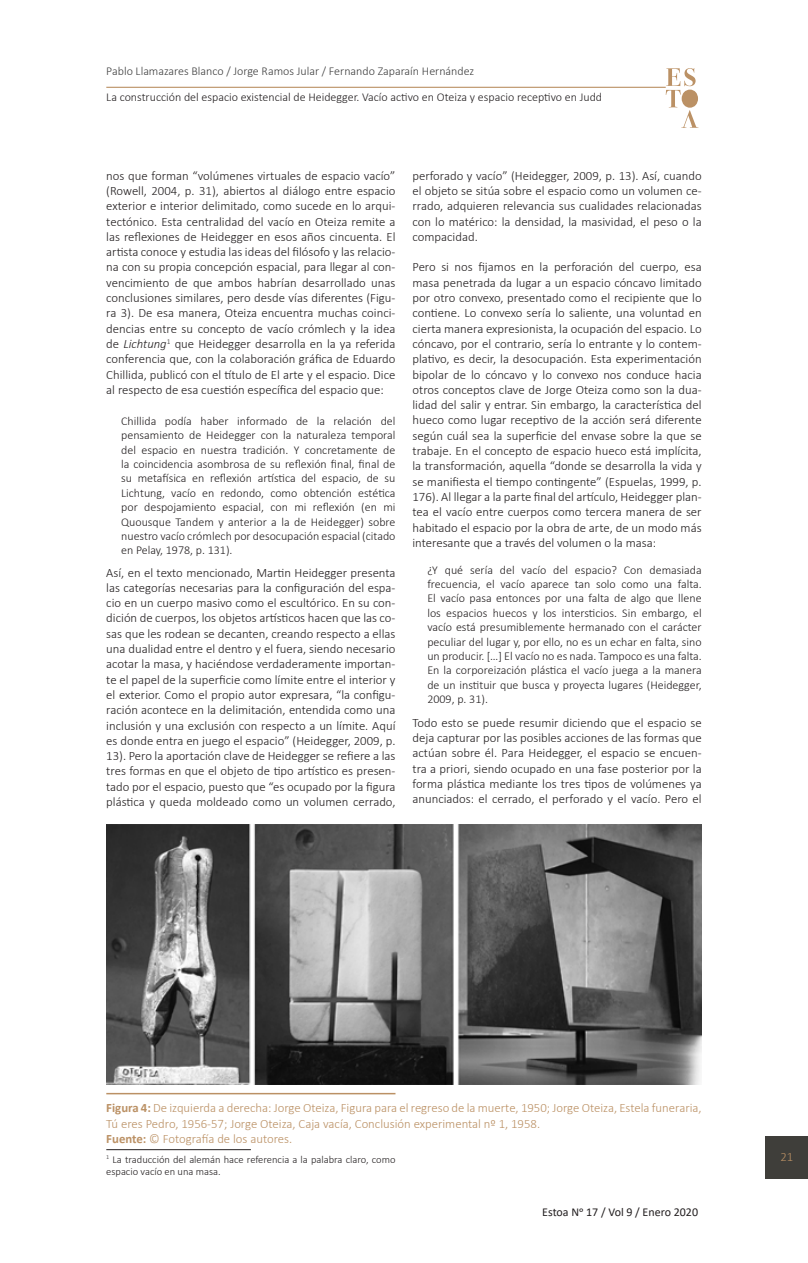
<style>
.page{position:relative;width:808px;height:1263px;background:#fff}
.page>*{position:absolute;margin:0;border:0;box-sizing:border-box;transform-origin:0 0}
.parrafo{font:300 12.75px/15.3px "Calibri";color:#231f20;text-align:justify}
.parrafo-2{font:300 12.75px/15.3px "Calibri";color:#bb9165}
.parrafo-3{font:300 12px/14.4px "Calibri";color:#231f20;text-align:justify}
.parrafo-4{font:300 12px "Calibri";color:#3e3e3e}
.t1{font:12px "Calibri";color:#231f20}
.parrafo-5{font:300 10.5px/12.6px "Calibri";color:#231f20}
.s1{font-style:italic}
.s2{font-weight:700}
</style>
<div class="page">
<svg style="left:666px;top:68px;width:32px;height:60px"></svg>
<hr style="left:106px;top:87px;width:560px;height:1px;background:#bb9165">
<div style="left:765px;top:1137px;width:43px;height:42px;background:#3f3e3a"></div>
<hr style="left:106px;top:1093px;width:289px;height:1px;background:#bb9165">
<img style="left:107px;top:824px;width:595px;height:260px">
<hr style="left:106px;top:1149px;width:145px;height:1px;background:#231f20">
<p class="parrafo-4" style="left:106px;top:63px;width:369px">Pablo Llamazares Blanco / Jorge Ramos Jular / Fernando Zaparaín Hernández</p>
<p class="parrafo-3" style="left:106px;top:90px;width:497px">La construcción del espacio existencial de Heidegger. Vacío activo en Oteiza y espacio receptivo en Judd</p>
<p class="parrafo" style="left:106px;top:168px;width:291px">nos que forman “volúmenes virtuales de espacio vacío” (Rowell, 2004, p. 31), abiertos al diálogo entre espacio exterior e interior delimitado, como sucede en lo arqui&shy;tectónico. Esta centralidad del vacío en Oteiza remite a las reflexiones de Heidegger en esos años cincuenta. El artista conoce y estudia las ideas del filósofo y las relacio&shy;na con su propia concepción espacial, para llegar al con&shy;vencimiento de que ambos habrían desarrollado unas conclusiones similares, pero desde vías diferentes (Figu&shy;ra 3). De esa manera, Oteiza encuentra muchas coinci&shy;dencias entre su concepto de vacío crómlech y la idea de <span class="s1">Lichtung</span><sup>1</sup> que Heidegger desarrolla en la ya referida conferencia que, con la colaboración gráfica de Eduardo Chillida, publicó con el título de El arte y el espacio. Dice al respecto de esa cuestión específica del espacio que:</p>
<p class="parrafo-3" style="left:121px;top:413px;width:276px">Chillida podía haber informado de la relación del pensamiento de Heidegger con la naturaleza temporal del espacio en nuestra tradición. Y concretamente de la coincidencia asombrosa de su reflexión final, final de su metafísica en reflexión artística del espacio, de su Lichtung, vacío en redondo, como obtención estética por despojamiento espacial, con mi reflexión (en mi Quousque Tandem y anterior a la de Heidegger) sobre nuestro vacío crómlech por desocupación espacial (citado en Pelay, 1978, p. 131).</p>
<p class="parrafo" style="left:106px;top:564px;width:291px">Así, en el texto mencionado, Martin Heidegger presenta las categorías necesarias para la configuración del espa&shy;cio en un cuerpo masivo como el escultórico. En su con&shy;dición de cuerpos, los objetos artísticos hacen que las co&shy;sas que les rodean se decanten, creando respecto a ellas una dualidad entre el dentro y el fuera, siendo necesario acotar la masa, y haciéndose verdaderamente importan&shy;te el papel de la superficie como límite entre el interior y el exterior. Como el propio autor expresara, “la configu&shy;ración acontece en la delimitación, entendida como una inclusión y una exclusión con respecto a un límite. Aquí es donde entra en juego el espacio” (Heidegger, 2009, p.<br>13). Pero la aportación clave de Heidegger se refiere a las tres formas en que el objeto de tipo artístico es presen&shy;tado por el espacio, puesto que “es ocupado por la figura plástica y queda moldeado como un volumen cerrado,</p>
<p class="parrafo" style="left:412px;top:168px;width:291px">perforado y vacío” (Heidegger, 2009, p. 13). Así, cuando el objeto se sitúa sobre el espacio como un volumen ce&shy;rrado, adquieren relevancia sus cualidades relacionadas con lo matérico: la densidad, la masividad, el peso o la compacidad.</p>
<p class="parrafo" style="left:412px;top:259px;width:291px">Pero si nos fijamos en la perforación del cuerpo, esa masa penetrada da lugar a un espacio cóncavo limitado por otro convexo, presentado como el recipiente que lo contiene. Lo convexo sería lo saliente, una voluntad en cierta manera expresionista, la ocupación del espacio. Lo cóncavo, por el contrario, sería lo entrante y lo contem&shy;plativo, es decir, la desocupación. Esta experimentación bipolar de lo cóncavo y lo convexo nos conduce hacia otros conceptos clave de Jorge Oteiza como son la dua&shy;lidad del salir y entrar. Sin embargo, la característica del hueco como lugar receptivo de la acción será diferente según cuál sea la superficie del envase sobre la que se trabaje. En el concepto de espacio hueco está implícita, la transformación, aquella “donde se desarrolla la vida y se manifiesta el tiempo contingente” (Espuelas, 1999, p.<br>176). Al llegar a la parte final del artículo, Heidegger plan&shy;tea el vacío entre cuerpos como tercera manera de ser habitado el espacio por la obra de arte, de un modo más interesante que a través del volumen o la masa:</p>
<p class="parrafo-3" style="left:427px;top:562px;width:276px">¿Y qué sería del vacío del espacio? Con demasiada frecuencia, el vacío aparece tan solo como una falta.<br>El vacío pasa entonces por una falta de algo que llene los espacios huecos y los intersticios. Sin embargo, el vacío está presumiblemente hermanado con el carácter peculiar del lugar y, por ello, no es un echar en falta, sino un producir. […] El vacío no es nada. Tampoco es una falta.<br>En la corporeización plástica el vacío juega a la manera de un instituir que busca y proyecta lugares (Heidegger, 2009, p. 31).</p>
<p class="parrafo" style="left:412px;top:715px;width:291px">Todo esto se puede resumir diciendo que el espacio se deja capturar por las posibles acciones de las formas que actúan sobre él. Para Heidegger, el espacio se encuen&shy;tra a priori, siendo ocupado en una fase posterior por la forma plástica mediante los tres tipos de volúmenes ya anunciados: el cerrado, el perforado y el vacío. Pero el</p>
<p class="parrafo-2" style="left:106px;top:1100px;width:597px"><span class="s2">Figura 4:</span> De izquierda a derecha: Jorge Oteiza, Figura para el regreso de la muerte, 1950; Jorge Oteiza, Estela funeraria,<br>Tú eres Pedro, 1956-57; Jorge Oteiza, Caja vacía, Conclusión experimental nº 1, 1958.</p>
<p class="parrafo-2" style="left:106px;top:1131px;width:187px"><span class="s2">Fuente:</span> © Fotografía de los autores.</p>
<p class="parrafo-5" style="left:106px;top:1153px;width:291px"><sup>1</sup> La traducción del alemán hace referencia a la palabra claro, como espacio vacío en una masa.</p>
<p class="t1" style="left:542px;top:1203px;width:157px">Estoa No 17 / Vol 9 / Enero 2020</p>
<p class="parrafo-2" style="left:780px;top:1149px;width:14px">21</p>
</div>
